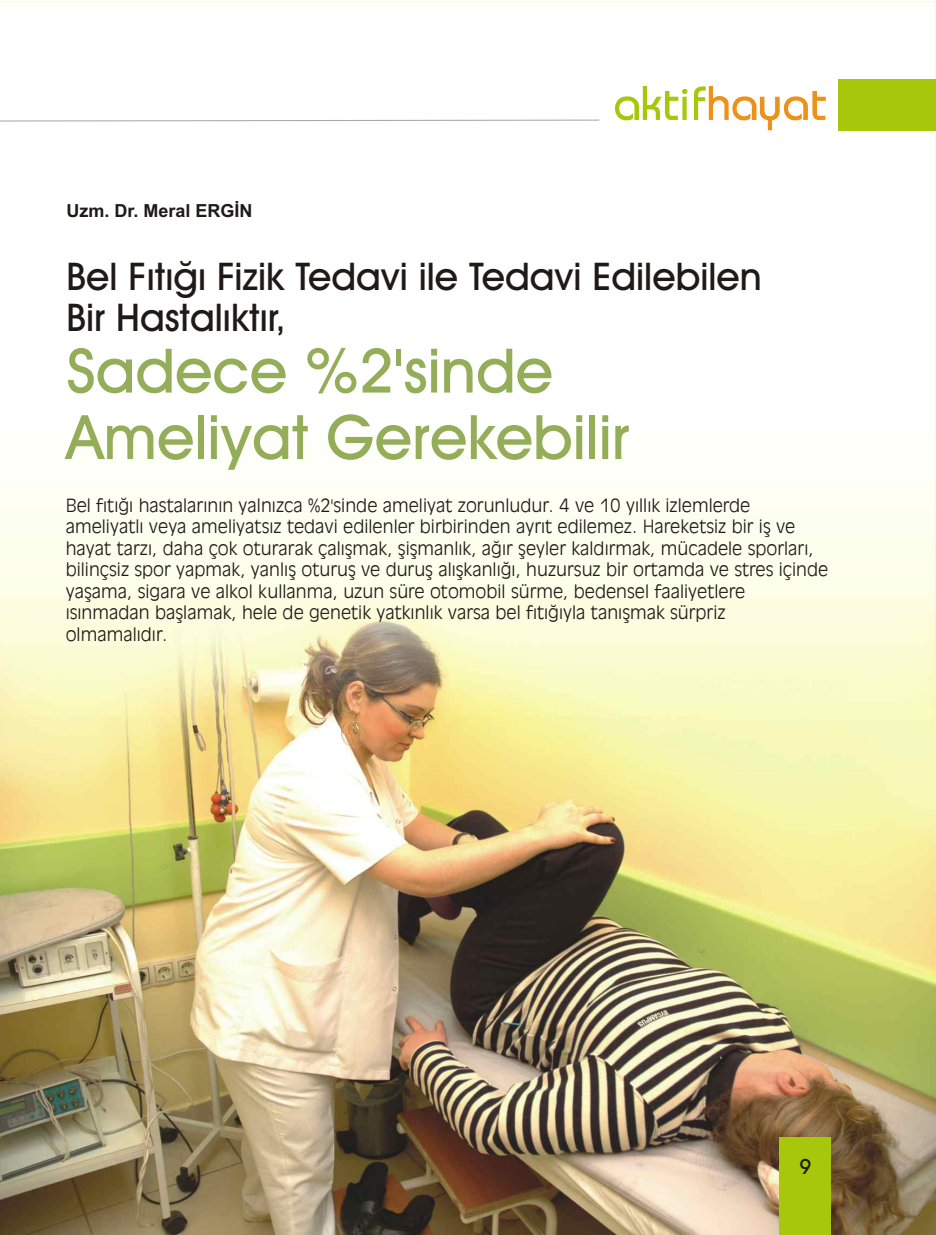
<style>
.page{position:relative;width:936px;height:1235px;background:#fff}
.page>*{position:absolute;margin:0;border:0;box-sizing:border-box;transform-origin:0 0}
.t1{font:61.65px/66.4px "Avant Garde Md BT";color:#94ad59}
.t2{font:38.25px/41.4px "Avant Garde Md BT";color:#1f1a17}
.t3{font:21px "Avant Garde Md BT";color:#1f1a17}
.t4{font:18px/21.6px "Incised 901 Lt BT";color:#1f1a17}
.t5{font:700 18px "Arial";color:#1f1a17}
</style>
<div class="page">
<img style="left:0;top:733px;width:935px;height:501px">
<img style="left:0;top:1px;width:935px;height:732px">
<div style="left:779px;top:1137px;width:51px;height:97px;background:#a6c70a"></div>
<svg style="left:614px;top:85px;width:213px;height:46px"></svg>
<div style="left:838px;top:79px;width:97px;height:51px;background:#a6c70a"></div>
<svg style="left:0;top:119px;width:600px;height:3px"></svg>
<p class="t5" style="left:66px;top:204px;width:188px">Uzm. Dr. Meral ERGÝN</p>
<h2 class="t2" style="left:66px;top:259px;width:697px">Bel Fýtýðý Fizik Tedavi ile Tedavi Edilebilen<br>Bir Hastalýktýr,</h2>
<h1 class="t1" style="left:66px;top:343px;width:565px">Sadece %2'sinde<br>Ameliyat Gerekebilir</h1>
<p class="t4" style="left:66px;top:496px;width:764px">Bel fýtýðý hastalarýnýn yalnýzca %2'sinde ameliyat zorunludur. 4 ve 10 yýllýk izlemlerde ameliyatlý veya ameliyatsýz tedavi edilenler birbirinden ayrýt edilemez. Hareketsiz bir iþ ve hayat tarzý, daha çok oturarak çalýþmak, þiþmanlýk, aðýr þeyler kaldýrmak, mücadele sporlarý, bilinçsiz spor yapmak, yanlýþ oturuþ ve duruþ alýþkanlýðý, huzursuz bir ortamda ve stres içinde yaþama, sigara ve alkol kullanma, uzun süre otomobil sürme, bedensel faaliyetlere ýsýnmadan baþlamak, hele de genetik yatkýnlýk varsa bel fýtýðýyla tanýþmak sürpriz olmamalýdýr.</p>
<p class="t3" style="left:799px;top:1157px;width:14px">9</p>
</div>
